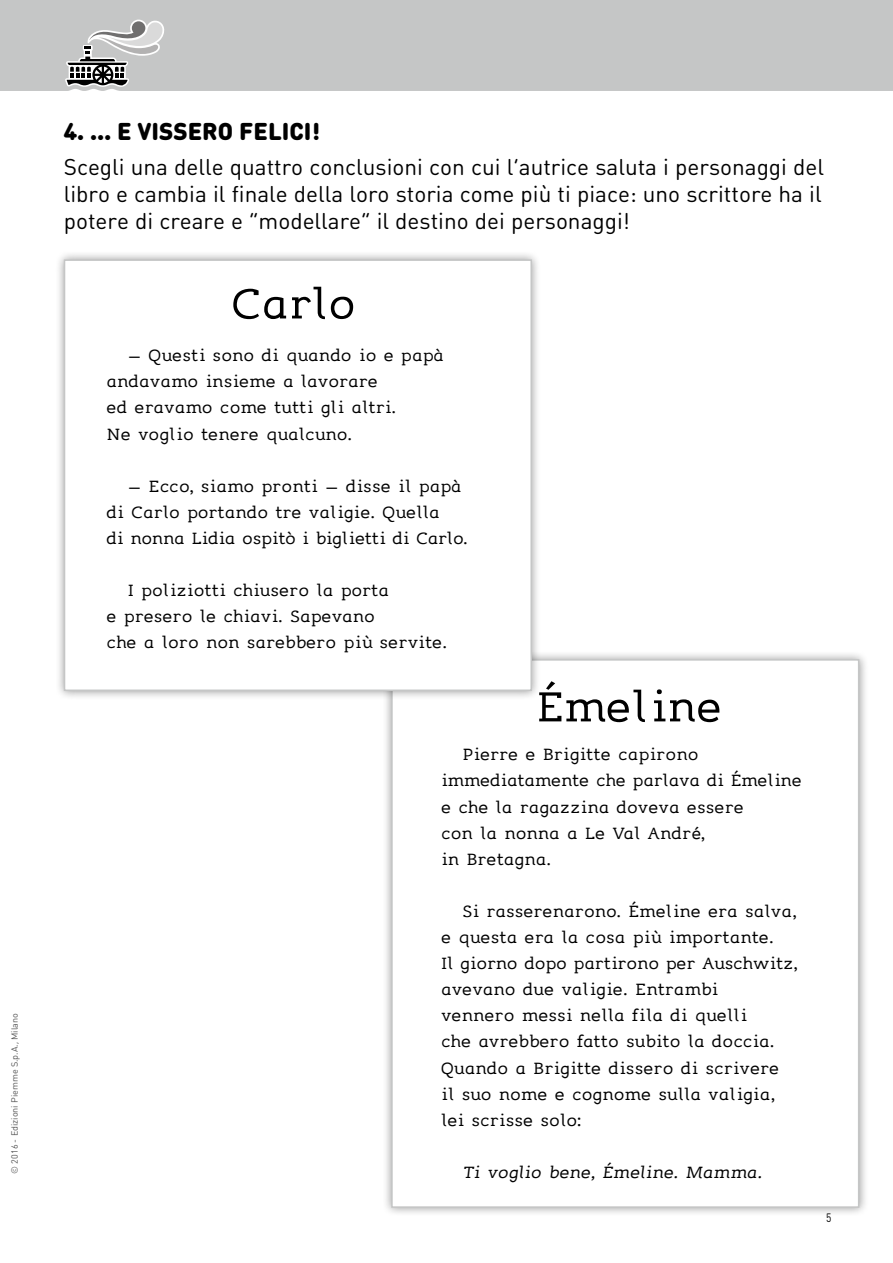
<style>
.page{position:relative;width:893px;height:1263px;background:#fff}
.page>*{position:absolute;margin:0;border:0;box-sizing:border-box;transform-origin:0 0}
.t1{font:54px "leggimi";color:#000}
.t2{font:900 24px "DIN Round Pro";color:#000}
.t3{font:22.5px/27px "DIN Round Pro";color:#000;text-align:justify}
.t4{font:21px/26.1px "leggimi";color:#000}
.t5{font:12px "DIN Round Pro";color:#000;scale:.85 1}
.t6{font:9px "DIN Round Pro";color:#565656}
</style>
<div class="page">
<div style="left:0;top:0;width:893px;height:91px;background:#c5c6c6"></div>
<svg style="left:65px;top:20px;width:100px;height:67px;background:#b2b2b2"></svg>
<div style="left:382px;top:650px;width:486px;height:567px;background:#000;opacity:.4"></div>
<div style="left:391px;top:659px;width:468px;height:549px;background:#fff;border:2px solid #c5c6c6"></div>
<div style="left:55px;top:250px;width:486px;height:450px;background:#000;opacity:.4"></div>
<div style="left:64px;top:259px;width:468px;height:432px;background:#fff;border:2px solid #c5c6c6"></div>
<p class="t6" style="left:8px;top:1174px;width:162px;rotate:-90deg">© 2016 - Edizioni Piemme S.p.A., Milano</p>
<p class="t2" style="left:64px;top:113px;width:258px">4. … E VISSERO FELICI!</p>
<p class="t3" style="left:64px;top:153px;width:762px">Scegli una delle quattro conclusioni con cui l’autrice saluta i personaggi del libro e cambia il finale della loro storia come più ti piace: uno scrittore ha il potere di creare e “modellare” il destino dei personaggi!</p>
<h1 class="t1" style="left:231px;top:275px;width:127px">Carlo</h1>
<p class="t4" style="left:107px;top:342px;width:338px;text-indent:21px">– Questi sono di quando io e papà andavamo insieme a lavorare<br>ed eravamo come tutti gli altri.<br>Ne voglio tenere qualcuno.</p>
<p class="t4" style="left:107px;top:473px;width:363px;text-indent:21px">– Ecco, siamo pronti – disse il papà di Carlo portando tre valigie. Quella<br>di nonna Lidia ospitò i biglietti di Carlo.</p>
<p class="t4" style="left:107px;top:577px;width:342px;text-indent:21px">I poliziotti chiusero la porta<br>e presero le chiavi. Sapevano<br>che a loro non sarebbero più servite.</p>
<h1 class="t1" style="left:536px;top:678px;width:188px">Émeline</h1>
<p class="t4" style="left:441px;top:741px;width:362px;text-indent:21px">Pierre e Brigitte capirono immediatamente che parlava di Émeline e che la ragazzina doveva essere<br>con la nonna a Le Val André,<br>in Bretagna.</p>
<p class="t4" style="left:441px;top:898px;width:358px;text-indent:21px">Si rasserenarono. Émeline era salva, e questa era la cosa più importante.<br>Il giorno dopo partirono per Auschwitz, avevano due valigie. Entrambi<br>vennero messi nella fila di quelli<br>che avrebbero fatto subito la doccia.<br>Quando a Brigitte dissero di scrivere il suo nome e cognome sulla valigia, lei scrisse solo:</p>
<p class="t4" style="left:462px;top:1159px;width:304px">Ti voglio bene, Émeline. Mamma.</p>
<p class="t5" style="left:826px;top:1210px;width:8px">5</p>
</div>
